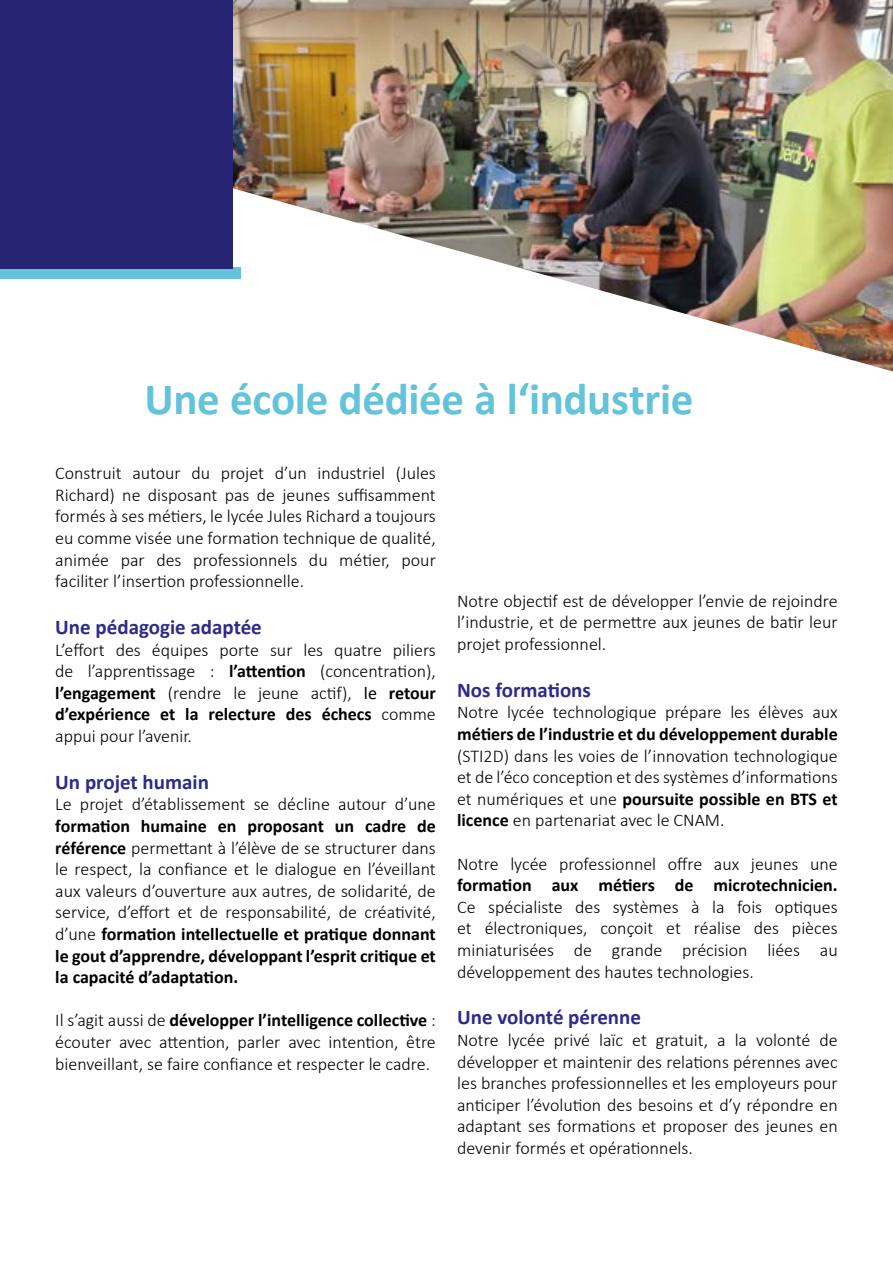
<style>
.page{position:relative;width:893px;height:1263px;background:#fff}
.page>*{position:absolute;margin:0;border:0;box-sizing:border-box;transform-origin:0 0}
.t1{font:700 45px "Calibri";letter-spacing:-.005em;color:#62c3d9}
.t2{font:700 21px "Calibri";color:#2d2a8c}
.t3{font:300 18px/21.6px "Calibri";color:#000;text-align:justify}
.t4{font:700 18px "Calibri";color:#000}
.s1{font-weight:700}
.s2{font-weight:400}
</style>
<div class="page">
<img style="left:0;top:0;width:893px;height:371px">
<div style="left:0;top:0;width:233px;height:268px;background:#262473"></div>
<h1 class="t1" style="left:145px;top:367px;width:550px">Une école dédiée à l‘industrie</h1>
<p class="t3" style="left:55px;top:462px;width:382px">Construit autour du projet d’un industriel (Jules Richard) ne disposant pas de jeunes suffisamment formés à ses métiers, le lycée Jules Richard a toujours eu comme visée une formation technique de qualité, animée par des professionnels du métier, pour faciliter l’insertion professionnelle.</p>
<p class="t2" style="left:55px;top:612px;width:208px">Une pédagogie adaptée</p>
<p class="t3" style="left:55px;top:639px;width:382px">L’effort des équipes porte sur les quatre piliers de l’apprentissage : <span class="s1">l’attention</span> (concentration), <span class="s1">l’engagement</span> (rendre le jeune actif), <span class="s2">le</span> <span class="s1">retour d’expérience et la relecture des échecs</span> comme appui pour l’avenir.</p>
<p class="t2" style="left:55px;top:767px;width:155px">Un projet humain</p>
<p class="t3" style="left:55px;top:793px;width:382px">Le projet d’établissement se décline autour d’une</p>
<p class="t3" style="left:55px;top:815px;width:382px"><span class="s1">formation humaine en proposant un cadre de référence</span> permettant à l’élève de se structurer dans le respect, la confiance et le dialogue en l’éveillant aux valeurs d’ouverture aux autres, de solidarité, de service, d’effort et de responsabilité, de créativité, d’une <span class="s1">formation intellectuelle et pratique donnant le gout d’apprendre, développant l’esprit critique et la capacité d’adaptation.</span></p>
<p class="t3" style="left:55px;top:1009px;width:382px">Il s’agit aussi de <span class="s1">développer l’intelligence collective</span> : écouter avec attention, parler avec intention, être bienveillant, se faire confiance et respecter le cadre.</p>
<p class="t3" style="left:457px;top:590px;width:382px">Notre objectif est de développer l’envie de rejoindre l’industrie, et de permettre aux jeunes de batir leur projet professionnel.</p>
<p class="t2" style="left:457px;top:675px;width:135px">Nos formations</p>
<p class="t3" style="left:457px;top:701px;width:382px">Notre lycée technologique prépare les élèves aux</p>
<p class="t4" style="left:457px;top:721px;width:382px">métiers de l’industrie et du développement durable</p>
<p class="t3" style="left:457px;top:745px;width:382px">(STI2D) dans les voies de l’innovation technologique et de l’éco conception et des systèmes d’informations et numériques et une <span class="s1">poursuite possible en BTS et licence</span> en partenariat avec le CNAM.</p>
<p class="t3" style="left:457px;top:853px;width:382px">Notre lycée professionnel offre aux jeunes une</p>
<p class="t4" style="left:457px;top:872px;width:382px">formation aux métiers de microtechnicien.</p>
<p class="t3" style="left:457px;top:896px;width:382px">Ce spécialiste des systèmes à la fois optiques et électroniques, conçoit et réalise des pièces miniaturisées de grande précision liées au développement des hautes technologies.</p>
<p class="t2" style="left:457px;top:1002px;width:185px">Une volonté pérenne</p>
<p class="t3" style="left:457px;top:1029px;width:382px">Notre lycée privé laïc et gratuit, a la volonté de développer et maintenir des relations pérennes avec les branches professionnelles et les employeurs pour anticiper l’évolution des besoins et d’y répondre en adaptant ses formations et proposer des jeunes en devenir formés et opérationnels.</p>
</div>
